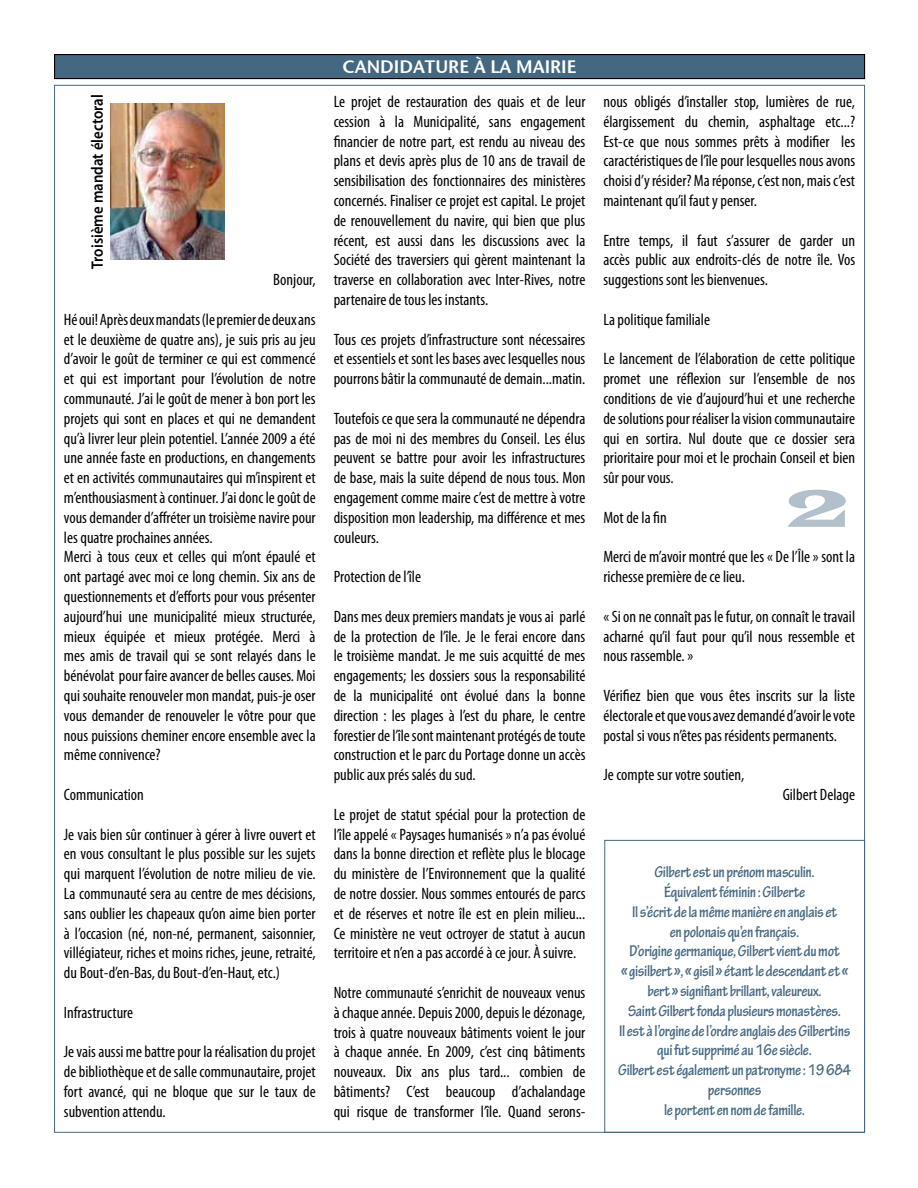
<style>
.page{position:relative;width:918px;height:1188px;background:#fff}
.page>*{position:absolute;margin:0;border:0;box-sizing:border-box;transform-origin:0 0}
.t1{font:54px "Latin Wide";color:#b1c0ca}
.t2{font:18px "Stone Sans Sem ITCTT Semi";color:#fff}
.t3{font:condensed 16.5px/19.8px "Myriad Pro";color:#000;text-align:justify}
.t4{font:700 condensed 16.5px/19.8px "Tekton Pro";letter-spacing:-.02em;color:#456882;text-align:center}
.t5{font:600 16.5px "Myriad Pro";color:#000;scale:.9 1}
</style>
<div class="page">
<div style="left:604px;top:840px;width:261px;height:293px;border:1px solid #456882"></div>
<div style="left:55px;top:55px;width:810px;height:24px;background:#456882"></div>
<div style="left:54px;top:54px;width:811px;height:25px;border:1px solid #000"></div>
<img style="left:110px;top:104px;width:114px;height:155px">
<p class="t5" style="left:87px;top:269px;width:195px;rotate:-90deg">Troisième mandat électoral</p>
<p class="t3" style="left:273px;top:270px;width:44px">Bonjour,</p>
<p class="t3" style="left:64px;top:309px;width:253px;text-align:left">Hé oui! Après deux mandats (le premier de deux ans et le deuxième de quatre ans), je suis pris au jeu d’avoir le goût de terminer ce qui est commencé et qui est important pour l’évolution de notre communauté. J’ai le goût de mener à bon port les projets qui sont en places et qui ne demandent qu’à livrer leur plein potentiel. L’année 2009 a été une année faste en productions, en changements et en activités communautaires qui m’inspirent et m’enthousiasment à continuer. J’ai donc le goût de vous demander d’affréter un troisième navire pour les quatre prochaines années.<br>Merci à tous ceux et celles qui m’ont épaulé et ont partagé avec moi ce long chemin. Six ans de questionnements et d’efforts pour vous présenter aujourd’hui une municipalité mieux structurée, mieux équipée et mieux protégée. Merci à mes amis de travail qui se sont relayés dans le bénévolat pour faire avancer de belles causes. Moi qui souhaite renouveler mon mandat, puis-je oser vous demander de renouveler le vôtre pour que nous puissions cheminer encore ensemble avec la même connivence?</p>
<p class="t3" style="left:64px;top:785px;width:82px">Communication</p>
<p class="t3" style="left:64px;top:824px;width:253px">Je vais bien sûr continuer à gérer à livre ouvert et en vous consultant le plus possible sur les sujets qui marquent l’évolution de notre milieu de vie.<br>La communauté sera au centre de mes décisions, sans oublier les chapeaux qu’on aime bien porter à l’occasion (né, non-né, permanent, saisonnier, villégiateur, riches et moins riches, jeune, retraité, du Bout-d’en-Bas, du Bout-d’en-Haut, etc.)</p>
<p class="t3" style="left:64px;top:1002px;width:71px">Infrastructure</p>
<p class="t3" style="left:64px;top:1042px;width:253px">Je vais aussi me battre pour la réalisation du projet de bibliothèque et de salle communautaire, projet fort avancé, qui ne bloque que sur le taux de subvention attendu.</p>
<p class="t2" style="left:343px;top:51px;width:235px">CANDIDATURE À LA MAIRIE</p>
<p class="t3" style="left:334px;top:92px;width:253px">Le projet de restauration des quais et de leur cession à la Municipalité, sans engagement financier de notre part, est rendu au niveau des plans et devis après plus de 10 ans de travail de sensibilisation des fonctionnaires des ministères concernés. Finaliser ce projet est capital. Le projet de renouvellement du navire, qui bien que plus récent, est aussi dans les discussions avec la Société des traversiers qui gèrent maintenant la traverse en collaboration avec Inter-Rives, notre partenaire de tous les instants.</p>
<p class="t3" style="left:334px;top:329px;width:253px">Tous ces projets d’infrastructure sont nécessaires et essentiels et sont les bases avec lesquelles nous pourrons bâtir la communauté de demain...matin.</p>
<p class="t3" style="left:334px;top:408px;width:253px">Toutefois ce que sera la communauté ne dépendra pas de moi ni des membres du Conseil. Les élus peuvent se battre pour avoir les infrastructures de base, mais la suite dépend de nous tous. Mon engagement comme maire c’est de mettre à votre disposition mon leadership, ma différence et mes couleurs.</p>
<p class="t3" style="left:334px;top:567px;width:89px">Protection de l’île</p>
<p class="t3" style="left:334px;top:606px;width:253px">Dans mes deux premiers mandats je vous ai parlé de la protection de l’île. Je le ferai encore dans le troisième mandat. Je me suis acquitté de mes engagements; les dossiers sous la responsabilité de la municipalité ont évolué dans la bonne direction : les plages à l’est du phare, le centre forestier de l’île sont maintenant protégés de toute construction et le parc du Portage donne un accès public aux prés salés du sud.</p>
<p class="t3" style="left:334px;top:804px;width:253px">Le projet de statut spécial pour la protection de l’île appelé « Paysages humanisés » n’a pas évolué dans la bonne direction et reflète plus le blocage du ministère de l’Environnement que la qualité de notre dossier. Nous sommes entourés de parcs et de réserves et notre île est en plein milieu...<br>Ce ministère ne veut octroyer de statut à aucun territoire et n’en a pas accordé à ce jour. À suivre.</p>
<p class="t3" style="left:334px;top:983px;width:253px">Notre communauté s’enrichit de nouveaux venus à chaque année. Depuis 2000, depuis le dézonage, trois à quatre nouveaux bâtiments voient le jour à chaque année. En 2009, c’est cinq bâtiments nouveaux. Dix ans plus tard... combien de bâtiments? C’est beaucoup d’achalandage qui risque de transformer l’île. Quand serons-</p>
<p class="t3" style="left:603px;top:92px;width:253px">nous obligés d’installer stop, lumières de rue, élargissement du chemin, asphaltage etc...?<br>Est-ce que nous sommes prêts à modifier les caractéristiques de l’île pour lesquelles nous avons choisi d’y résider? Ma réponse, c’est non, mais c’est maintenant qu’il faut y penser.</p>
<p class="t3" style="left:603px;top:230px;width:253px">Entre temps, il faut s’assurer de garder un accès public aux endroits-clés de notre île. Vos suggestions sont les bienvenues.</p>
<p class="t3" style="left:603px;top:309px;width:108px">La politique familiale</p>
<p class="t3" style="left:603px;top:349px;width:253px">Le lancement de l’élaboration de cette politique promet une réflexion sur l’ensemble de nos conditions de vie d’aujourd’hui et une recherche de solutions pour réaliser la vision communautaire qui en sortira. Nul doute que ce dossier sera prioritaire pour moi et le prochain Conseil et bien sûr pour vous.</p>
<p class="t3" style="left:603px;top:507px;width:65px">Mot de la fin</p>
<p class="t3" style="left:603px;top:547px;width:253px">Merci de m’avoir montré que les « De l’Île » sont la richesse première de ce lieu.</p>
<p class="t3" style="left:603px;top:606px;width:253px">« Si on ne connaît pas le futur, on connaît le travail acharné qu’il faut pour qu’il nous ressemble et nous rassemble. »</p>
<p class="t3" style="left:603px;top:686px;width:253px">Vérifiez bien que vous êtes inscrits sur la liste électorale et que vous avez demandé d’avoir le vote postal si vous n’êtes pas résidents permanents.</p>
<p class="t3" style="left:603px;top:765px;width:142px">Je compte sur votre soutien,</p>
<p class="t3" style="left:783px;top:785px;width:74px">Gilbert Delage</p>
<h1 class="t1" style="left:786px;top:475px;width:64px">2</h1>
<p class="t4" style="left:618px;top:862px;width:234px">Gilbert est un prénom masculin.<br>Équivalent féminin : Gilberte<br>Il s’écrit de la même manière en anglais et<br>en polonais qu’en français.<br>D’origine germanique, Gilbert vient du mot<br>« gisilbert », « gisil » étant le descendant et « bert » signifiant brillant, valeureux.<br>Saint Gilbert fonda plusieurs monastères.<br>Il est à l’orgine de l’ordre anglais des Gilbertins qui fut supprimé au 16e siècle.<br>Gilbert est également un patronyme : 19 684 personnes<br>le portent en nom de famille.</p>
</div>
